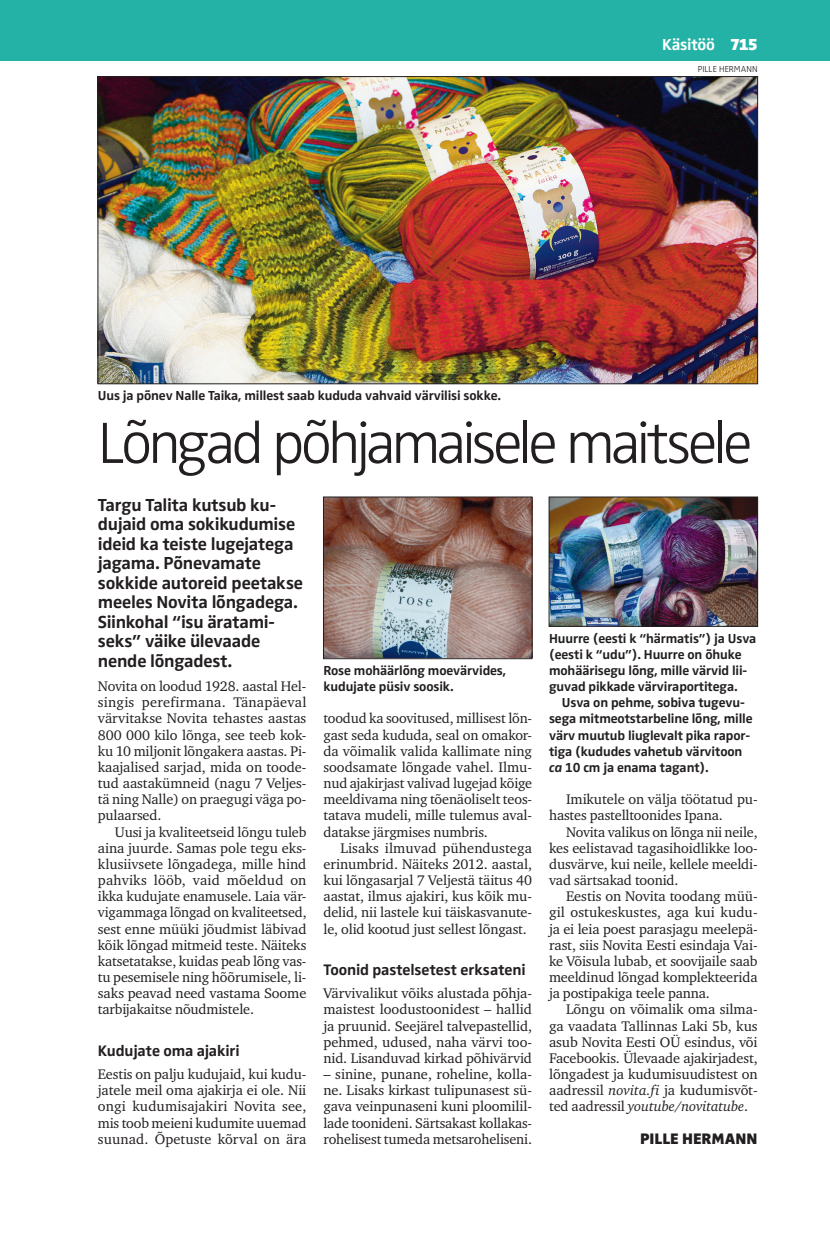
<style>
.page{position:relative;width:830px;height:1234px;background:#fff}
.page>*{position:absolute;margin:0;border:0;box-sizing:border-box;transform-origin:0 0}
.t1{font:300 60px "Zwo Pro";letter-spacing:-.065em;color:#231f20}
.t2{font:700 18px/19.5px "Zwo Pro";letter-spacing:-.015em;color:#231f20}
.t3{font:700 16.5px "Zwo Pro";letter-spacing:-.02em;color:#fff}
.t4{font:700 15.75px "Zwo Pro";letter-spacing:-.01em;color:#231f20}
.t5{font:900 15.75px "Zwo Pro";color:#231f20}
.t6{font:14.25px/16.2px "Charter ITC";letter-spacing:-.01em;color:#231f20;text-align:justify}
.t7{font:700 13.5px/16.2px "Zwo Pro";letter-spacing:-.01em;color:#231f20}
.t8{font:300 9px "Zwo Pro";color:#231f20}
.s1{font-weight:900}
.s2{font-style:italic}
</style>
<div class="page">
<div style="left:0;top:0;width:829px;height:60px;background:#23b2a5"></div>
<img style="left:100px;top:78px;width:655px;height:304px">
<img style="left:325px;top:498px;width:205px;height:158px">
<div style="left:323px;top:496px;width:209px;height:162px;border:1px solid #231f20"></div>
<img style="left:550px;top:498px;width:205px;height:126px">
<div style="left:548px;top:496px;width:209px;height:130px;border:1px solid #231f20"></div>
<p class="t3" style="left:662px;top:35px;width:97px">Käsitöö <span class="s1">715</span></p>
<p class="t8" style="left:697px;top:64px;width:61px">PILLE HERMANN</p>
<p class="t7" style="left:98px;top:387px;width:404px">Uus ja põnev Nalle Taika, millest saab kududa vahvaid värvilisi sokke.</p>
<h1 class="t1" style="left:98px;top:408px;width:655px">Lõngad põhjamaisele maitsele</h1>
<p class="t2" style="left:98px;top:495px;width:206px">Targu Talita kutsub ku&shy;dujaid oma sokikudumise ideid ka teiste lugejatega jagama. Põnevamate sokkide autoreid peetakse meeles Novita lõngadega.<br>Siinkohal “isu äratami&shy;seks” väike ülevaade nende lõngadest.</p>
<p class="t6" style="left:98px;top:678px;width:210px">Novita on loodud 1928. aastal Hel&shy;singis perefirmana. Tänapäeval värvitakse Novita tehastes aastas 800 000 kilo lõnga, see teeb kok&shy;ku 10 miljonit lõngakera aastas. Pi&shy;kaajalised sarjad, mida on toode&shy;tud aastakümneid (nagu 7 Veljes&shy;tä ning Nalle) on praegugi väga po&shy;pulaarsed.</p>
<p class="t6" style="left:98px;top:823px;width:210px;text-indent:17px">Uusi ja kvaliteetseid lõngu tuleb aina juurde. Samas pole tegu eks&shy;klusiivsete lõngadega, mille hind pahviks lööb, vaid mõeldud on ikka kudujate enamusele. Laia vär&shy;vigammaga lõngad on kvaliteetsed, sest enne müüki jõudmist läbivad kõik lõngad mitmeid teste. Näiteks katsetatakse, kuidas peab lõng vas&shy;tu pesemisele ning hõõrumisele, li&shy;saks peavad need vastama Soome tarbijakaitse nõudmistele.</p>
<p class="t4" style="left:98px;top:1040px;width:143px">Kudujate oma ajakiri</p>
<p class="t6" style="left:98px;top:1065px;width:210px">Eestis on palju kudujaid, kui kudu&shy;jatele meil oma ajakirja ei ole. Nii ongi kudumisajakiri Novita see, mis toob meieni kudumite uuemad suunad. Õpetuste kõrval on ära</p>
<p class="t7" style="left:323px;top:662px;width:184px">Rose mohäärlõng moevärvides, kudujate püsiv soosik.</p>
<p class="t6" style="left:323px;top:710px;width:210px">toodud ka soovitused, millisest lõn&shy;gast seda kududa, seal on omakor&shy;da võimalik valida kallimate ning soodsamate lõngade vahel. Ilmu&shy;nud ajakirjast valivad lugejad kõige meeldivama ning tõenäoliselt teos&shy;tatava mudeli, mille tulemus aval&shy;datakse järgmises numbris.</p>
<p class="t6" style="left:323px;top:839px;width:210px;text-indent:17px">Lisaks ilmuvad pühendustega erinumbrid. Näiteks 2012. aastal, kui lõngasarjal 7 Veljestä täitus 40 aastat, ilmus ajakiri, kus kõik mu&shy;delid, nii lastele kui täiskasvanute&shy;le, olid kootud just sellest lõngast.</p>
<p class="t4" style="left:323px;top:960px;width:203px">Toonid pastelsetest erksateni</p>
<p class="t6" style="left:323px;top:985px;width:210px">Värvivalikut võiks alustada põhja&shy;maistest loodustoonidest – hallid ja pruunid. Seejärel talvepastellid, pehmed, udused, naha värvi too&shy;nid. Lisanduvad kirkad põhivärvid</p>
<p class="t6" style="left:323px;top:1065px;width:210px">– sinine, punane, roheline, kolla&shy;ne. Lisaks kirkast tulipunasest sü&shy;gava veinpunaseni kuni ploomilil&shy;lade toonideni. Särtsakast kollakas&shy;rohelisest tumeda metsaroheliseni.</p>
<p class="t7" style="left:549px;top:630px;width:209px">Huurre (eesti k “härmatis”) ja Usva (eesti k “udu”). Huurre on õhuke mohäärisegu lõng, mille värvid lii&shy;guvad pikkade värviraportitega.</p>
<p class="t7" style="left:549px;top:694px;width:205px;text-indent:13px">Usva on pehme, sobiva tugevu&shy;sega mitmeotstarbeline lõng, mille värv muutub liuglevalt pika rapor&shy;tiga (kududes vahetub värvitoon <span class="s2">ca</span> 10 cm ja enama tagant).</p>
<p class="t6" style="left:549px;top:791px;width:210px;text-indent:17px">Imikutele on välja töötatud pu&shy;hastes pastelltoonides Ipana.</p>
<p class="t6" style="left:549px;top:823px;width:210px;text-indent:17px">Novita valikus on lõnga nii neile, kes eelistavad tagasihoidlikke loo&shy;dusvärve, kui neile, kellele meeldi&shy;vad särtsakad toonid.</p>
<p class="t6" style="left:549px;top:888px;width:210px;text-indent:17px">Eestis on Novita toodang müü&shy;gil ostukeskustes, aga kui kudu&shy;ja ei leia poest parasjagu meelepä&shy;rast, siis Novita Eesti esindaja Vai&shy;ke Võisula lubab, et soovijaile saab meeldinud lõngad komplekteerida ja postipakiga teele panna.</p>
<p class="t6" style="left:549px;top:1001px;width:210px;text-indent:17px">Lõngu on võimalik oma silma&shy;ga vaadata Tallinnas Laki 5b, kus asub Novita Eesti OÜ esindus, või Facebookis. Ülevaade ajakirjadest, lõngadest ja kudumisuudistest on aadressil <span class="s2">novita.fi</span> ja kudumisvõt&shy;ted aadressil <span class="s2">youtube/novitatube</span>.</p>
<p class="t5" style="left:639px;top:1128px;width:119px">PILLE HERMANN</p>
</div>
